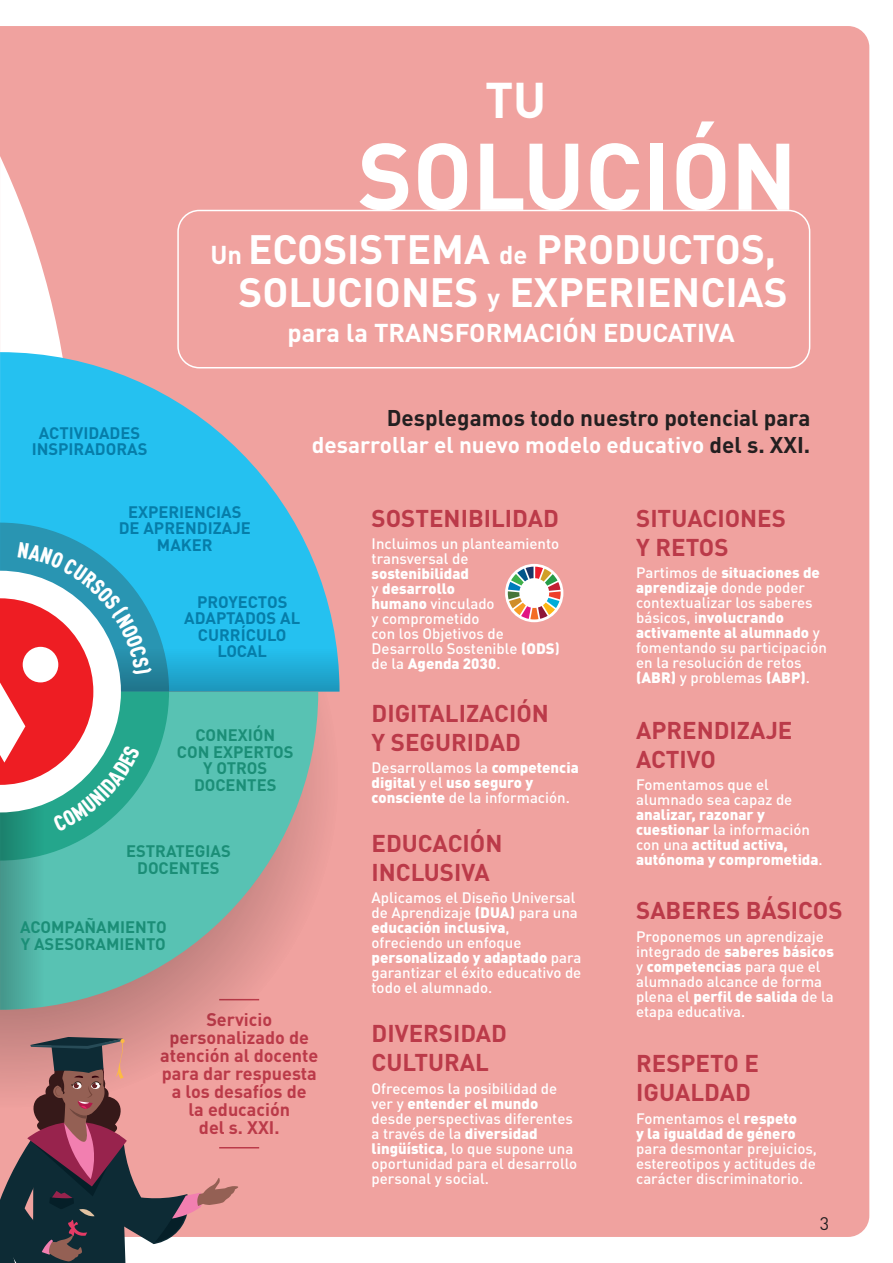
<style>
.page{position:relative;width:893px;height:1263px;background:#fff}
.page>*{position:absolute;margin:0;border:0;box-sizing:border-box;transform-origin:0 0}
.t1{font:700 93px "DIN Pro";color:#fff}
.t2{font:700 49.5px "DIN Pro";color:#fff}
.t3{font:700 40.5px "DIN Pro";color:#fff}
.t4{font:700 25.5px "DIN Pro";color:#fff}
.t5{font:700 24px "DIN Pro";color:#bb3a49}
.t6{font:700 22.5px/27px "DIN Pro";color:#231f20;text-align:right}
.t7{font:700 18px/18px "DIN Pro";color:#bb3a49;text-align:center}
.t8{font:18px "DIN";color:#231f20}
.t9{font:700 16.5px "DIN Pro";color:#067da9}
.t10{font:700 16.5px "DIN Pro";color:#1b8e77}
.t11{font:500 15px/15px "DIN Pro";color:#fff}
.t12{font:900 15px/15px "DIN Pro";color:#fff}
.s1{font-size:25.5px}
.s2{color:#fff}
.s3{font-weight:900}
.s4{font-weight:500}
.s5{font-weight:700}
</style>
<div class="page">
<div style="left:74px;top:26px;width:795px;height:1211px;background:#f0a29f"></div>
<div style="left:0;top:26px;width:74px;height:71px;background:#f0a29f"></div>
<div style="left:177px;top:210px;width:633px;height:158px;border:2px solid #fff;border-radius:21px"></div>
<svg style="left:505px;top:564px;width:58px;height:58px"></svg>
<svg style="left:508px;top:567px;width:53px;height:52px"></svg>
<svg style="left:0;top:97px;width:339px;height:1166px;background:#9fa4a9"></svg>
<p class="t2" style="left:485px;top:59px;width:63px">TU</p>
<p class="t1" style="left:358px;top:99px;width:441px">SOLUCIÓN</p>
<p class="t9" style="left:39px;top:419px;width:103px">ACTIVIDADES</p>
<p class="t9" style="left:32px;top:435px;width:117px">INSPIRADORAS</p>
<p class="t3" style="left:210px;top:215px;width:567px"><span class="s1">Un</span> ECOSISTEMA <span class="s1">de</span> PRODUCTOS,</p>
<p class="t3" style="left:239px;top:259px;width:551px">SOLUCIONES <span class="s1">y</span> EXPERIENCIAS</p>
<p class="t4" style="left:287px;top:311px;width:449px">para la TRANSFORMACIÓN EDUCATIVA</p>
<p class="t6" style="left:312px;top:401px;width:500px">Desplegamos todo nuestro potencial para <span class="s2">desarrollar el nuevo modelo educativo</span> del s. XXI.</p>
<p class="t9" style="left:128px;top:498px;width:115px">EXPERIENCIAS</p>
<p class="t9" style="left:119px;top:514px;width:134px">DE APRENDIZAJE</p>
<p class="t9" style="left:157px;top:531px;width:57px">MAKER</p>
<p class="t9" style="left:197px;top:588px;width:92px">PROYECTOS</p>
<p class="t9" style="left:184px;top:605px;width:117px">ADAPTADOS AL</p>
<p class="t9" style="left:198px;top:621px;width:90px">CURRÍCULO</p>
<p class="t9" style="left:217px;top:638px;width:51px">LOCAL</p>
<p class="t10" style="left:195px;top:721px;width:81px">CONEXIÓN</p>
<p class="t10" style="left:177px;top:738px;width:118px">CON EXPERTOS</p>
<p class="t10" style="left:203px;top:754px;width:65px">Y OTROS</p>
<p class="t10" style="left:194px;top:771px;width:84px">DOCENTES</p>
<p class="t10" style="left:126px;top:837px;width:106px">ESTRATEGIAS</p>
<p class="t10" style="left:137px;top:854px;width:84px">DOCENTES</p>
<p class="t10" style="left:20px;top:913px;width:148px">ACOMPAÑAMIENTO</p>
<p class="t10" style="left:21px;top:930px;width:147px">Y ASESORAMIENTO</p>
<p class="t7" style="left:160px;top:1008px;width:160px">Servicio personalizado de atención al docente para dar respuesta a los desafíos de</p>
<p class="t7" style="left:188px;top:1098px;width:103px">la educación</p>
<p class="t7" style="left:199px;top:1116px;width:82px">del s. XXI.</p>
<p class="t5" style="left:372px;top:498px;width:189px">SOSTENIBILIDAD</p>
<p class="t11" style="left:372px;top:535px;width:189px">Incluimos un planteamiento transversal de <span class="s3">sostenibilidad</span></p>
<p class="t12" style="left:372px;top:580px;width:85px"><span class="s4">y</span> desarrollo</p>
<p class="t11" style="left:372px;top:595px;width:125px"><span class="s3">humano</span> vinculado</p>
<p class="t11" style="left:372px;top:610px;width:110px">y comprometido</p>
<p class="t11" style="left:372px;top:625px;width:190px">con los Objetivos de<br>Desarrollo Sostenible <span class="s3">(ODS</span><span class="s5">) </span>de la <span class="s3">Agenda 2030</span>.</p>
<p class="t5" style="left:372px;top:693px;width:179px">DIGITALIZACIÓN</p>
<p class="t5" style="left:372px;top:722px;width:151px">Y SEGURIDAD</p>
<p class="t12" style="left:372px;top:758px;width:209px"><span class="s4">Desarrollamos la</span> competencia digital <span class="s4">y el</span> uso seguro y consciente <span class="s4">de la información.</span></p>
<p class="t5" style="left:372px;top:823px;width:132px">EDUCACIÓN</p>
<p class="t5" style="left:372px;top:852px;width:120px">INCLUSIVA</p>
<p class="t11" style="left:372px;top:889px;width:208px">Aplicamos el Diseño Universal de Aprendizaje <span class="s3">(DUA)</span> para una <span class="s3">educación inclusiva</span>,</p>
<p class="t11" style="left:372px;top:934px;width:211px">ofreciendo un enfoque <span class="s3">personalizado y adaptado</span> para garantizar el éxito educativo de todo el alumnado.</p>
<p class="t5" style="left:372px;top:1014px;width:137px">DIVERSIDAD</p>
<p class="t5" style="left:372px;top:1042px;width:119px">CULTURAL</p>
<p class="t11" style="left:372px;top:1079px;width:187px">Ofrecemos la posibilidad de</p>
<p class="t12" style="left:372px;top:1094px;width:168px"><span class="s4">ver y</span> entender el mundo</p>
<p class="t11" style="left:372px;top:1109px;width:207px">desde perspectivas diferentes a través de la <span class="s3">diversidad lingüística</span>, lo que supone una oportunidad para el desarrollo personal y social.</p>
<p class="t5" style="left:636px;top:498px;width:151px">SITUACIONES</p>
<p class="t5" style="left:636px;top:527px;width:94px">Y RETOS</p>
<p class="t11" style="left:636px;top:564px;width:192px">Partimos de <span class="s3">situaciones de aprendizaje</span> donde poder contextualizar los saberes básicos, i<span class="s3">nvolucrando activamente al alumnado</span> y fomentando su participación en la resolución de retos <span class="s3">(ABR)</span> y problemas <span class="s3">(ABP)</span>.</p>
<p class="t5" style="left:636px;top:710px;width:158px">APRENDIZAJE</p>
<p class="t5" style="left:636px;top:739px;width:81px">ACTIVO</p>
<p class="t11" style="left:636px;top:776px;width:158px">Fomentamos que el alumnado sea capaz de <span class="s3">analizar, razonar y</span></p>
<p class="t11" style="left:636px;top:821px;width:176px"><span class="s3">cuestionar</span> la información</p>
<p class="t12" style="left:636px;top:835px;width:188px"><span class="s4">con una</span> actitud activa, autónoma y comprometida<span class="s4">.</span></p>
<p class="t5" style="left:636px;top:890px;width:208px">SABERES BÁSICOS</p>
<p class="t11" style="left:636px;top:927px;width:199px">Proponemos un aprendizaje integrado de <span class="s3">saberes básicos </span>y <span class="s3">competencias</span> para que el alumnado alcance de forma plena el <span class="s3">perfil de salida</span> de la etapa educativa.</p>
<p class="t5" style="left:636px;top:1044px;width:124px">RESPETO E</p>
<p class="t5" style="left:636px;top:1072px;width:116px">IGUALDAD</p>
<p class="t11" style="left:636px;top:1109px;width:182px">Fomentamos el <span class="s3">respeto<br>y la igualdad de género </span>para desmontar prejuicios, estereotipos y actitudes de carácter discriminatorio.</p>
<p class="t8" style="left:820px;top:1212px;width:11px">3</p>
</div>
